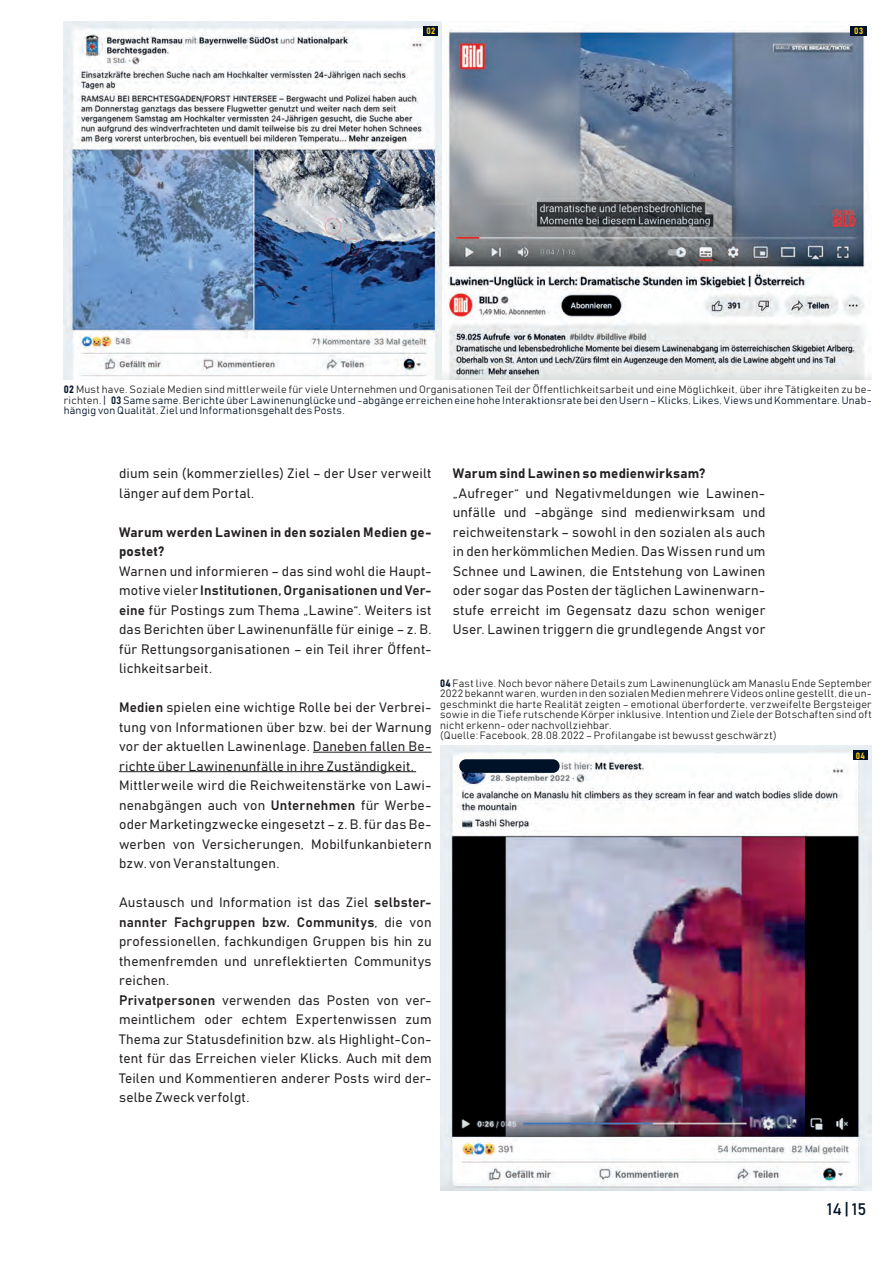
<style>
.page{position:relative;width:893px;height:1263px;background:#fff}
.page>*{position:absolute;margin:0;border:0;box-sizing:border-box;transform-origin:0 0}
.t1{font:16.5px "Bahnschrift";color:#001227}
.t2{font:13.5px/19.5px "Bahnschrift";letter-spacing:.015em;color:#231f20}
.t3{font:10.5px/10.5px "Bahnschrift";letter-spacing:.025em;color:#231f20}
.t4{font:10.5px/10.5px "Bahnschrift";letter-spacing:.025em;color:#001227;text-align:justify}
.t5{font:9px "Bahnschrift";color:#feca0a}
.s1{color:#231f20}
.s2{color:#001227}
</style>
<div class="page">
<img style="left:64px;top:21px;width:808px;height:358px">
<div style="left:424px;top:26px;width:14px;height:10px;background:#001227"></div>
<div style="left:851px;top:26px;width:16px;height:10px;background:#001227"></div>
<hr style="left:313px;top:752px;width:119px;height:1px;background:#231f20">
<hr style="left:119px;top:771px;width:297px;height:1px;background:#231f20">
<img style="left:440px;top:746px;width:432px;height:445px">
<div style="left:853px;top:750px;width:14px;height:10px;background:#001227"></div>
<div style="left:459px;top:759px;width:101px;height:14px;background:#001227;border-radius:7px"></div>
<p class="t5" style="left:426px;top:25px;width:10px">02</p>
<p class="t5" style="left:854px;top:25px;width:10px">03</p>
<p class="t4" style="left:64px;top:384px;width:809px">02 <span class="s1">Must have. Soziale Medien sind mittlerweile für viele Unternehmen und Organisationen Teil der Öffentlichkeitsarbeit und eine Möglichkeit, über ihre Tätigkeiten zu be&shy;richten.</span> | 03 Same same. Berichte über Lawinenunglücke und -abgänge erreichen eine hohe Interaktionsrate bei den Usern – Klicks, Likes, Views und Kommentare. Unab&shy;hängig von Qualität, Ziel und Informationsgehalt des Posts.</p>
<p class="t2" style="left:119px;top:464px;width:314px">dium sein (kommerzielles) Ziel – der User verweilt länger auf dem Portal.</p>
<p class="t2" style="left:119px;top:522px;width:314px">Warum werden Lawinen in den sozialen Medien ge&shy;postet?<br>Warnen und informieren – das sind wohl die Haupt&shy;motive vieler Institutionen, Organisationen und Ver&shy;eine für Postings zum Thema „Lawine“. Weiters ist das Berichten über Lawinenunfälle für einige – z. B. für Rettungsorganisationen – ein Teil ihrer Öffent&shy;lichkeitsarbeit.</p>
<p class="t2" style="left:119px;top:698px;width:314px">Medien spielen eine wichtige Rolle bei der Verbrei&shy;tung von Informationen über bzw. bei der Warnung vor der aktuellen Lawinenlage. Daneben fallen Be&shy;richte über Lawinenunfälle in ihre Zuständigkeit.<br>Mittlerweile wird die Reichweitenstärke von Lawi&shy;nenabgängen auch von Unternehmen für Werbe&shy;oder Marketingzwecke eingesetzt – z. B. für das Be&shy;werben von Versicherungen, Mobilfunkanbietern bzw. von Veranstaltungen.</p>
<p class="t2" style="left:119px;top:893px;width:314px">Austausch und Information ist das Ziel selbster&shy;nannter Fachgruppen bzw. Communitys, die von professionellen, fachkundigen Gruppen bis hin zu themenfremden und unreflektierten Communitys reichen.<br>Privatpersonen verwenden das Posten von ver&shy;meintlichem oder echtem Expertenwissen zum Thema zur Statusdefinition bzw. als Highlight-Con&shy;tent für das Erreichen vieler Klicks. Auch mit dem Teilen und Kommentieren anderer Posts wird der&shy;selbe Zweck verfolgt.</p>
<p class="t2" style="left:453px;top:464px;width:314px">Warum sind Lawinen so medienwirksam? „Aufreger“ und Negativmeldungen wie Lawinen&shy;unfälle und -abgänge sind medienwirksam und reichweitenstark – sowohl in den sozialen als auch in den herkömmlichen Medien. Das Wissen rund um Schnee und Lawinen, die Entstehung von Lawinen oder sogar das Posten der täglichen Lawinenwarn&shy;stufe erreicht im Gegensatz dazu schon weniger User. Lawinen triggern die grundlegende Angst vor</p>
<p class="t3" style="left:440px;top:678px;width:433px"><span class="s2">04</span> Fast live. Noch bevor nähere Details zum Lawinenunglück am Manaslu Ende September 2022 bekannt waren, wurden in den sozialen Medien mehrere Videos online gestellt, die un&shy;geschminkt die harte Realität zeigten – emotional überforderte, verzweifelte Bergsteiger sowie in die Tiefe rutschende Körper inklusive. Intention und Ziele der Botschaften sind oft nicht erkenn- oder nachvollziehbar.<br>(Quelle: Facebook, 28.08.2022 – Profilangabe ist bewusst geschwärzt)</p>
<p class="t5" style="left:856px;top:750px;width:11px">04</p>
<p class="t1" style="left:827px;top:1199px;width:41px">14 | 15</p>
</div>
